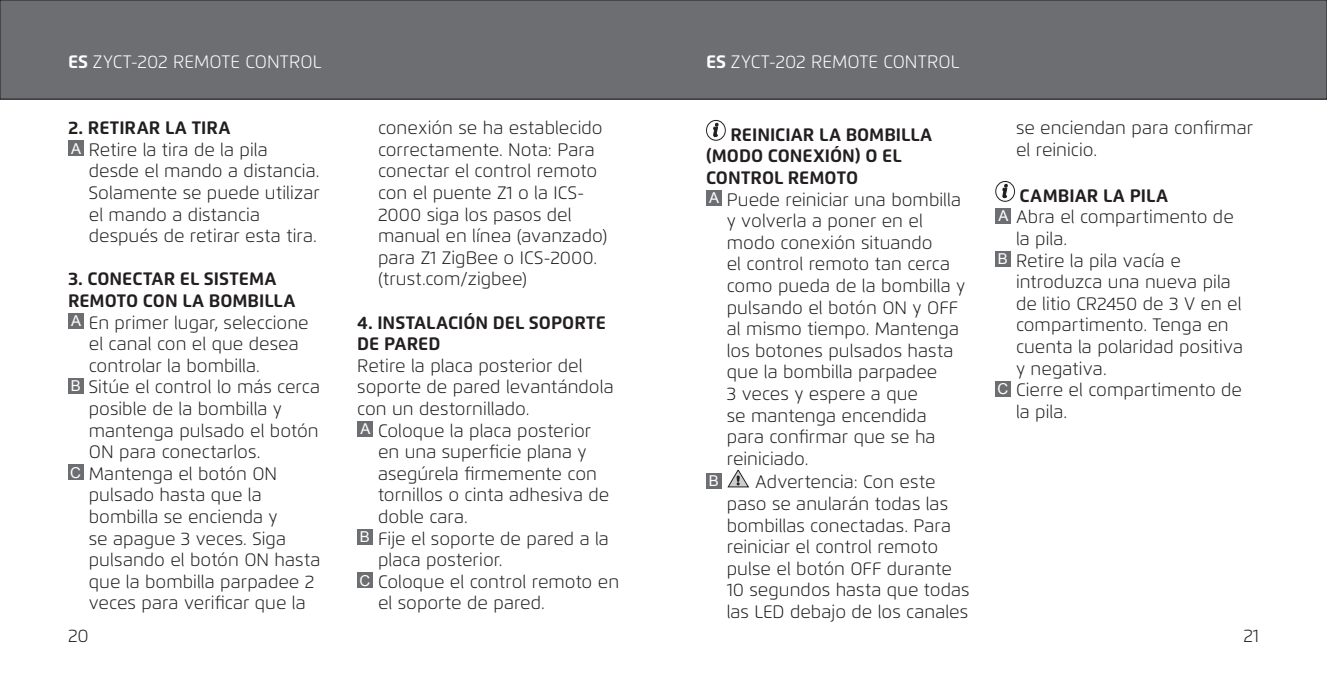
<style>
.page{position:relative;width:1327px;height:689px;background:#fff}
.page>*{position:absolute;margin:0;border:0;box-sizing:border-box;transform-origin:0 0}
.t1{font:300 18px/21.6px "Flexo";color:#231f20}
.t2{font:700 18px/21.6px "Flexo";color:#231f20}
.t3{font:300 18px "Flexo";color:#fff}
.t4{font:15px "Arial";color:#fff}
.s1{font-weight:700}
.s2{font-family:"Arial";font-weight:400;font-size:15px;color:#fff}
</style>
<div class="page">
<div style="left:0;top:0;width:1327px;height:99px;background:#6d6e71"></div>
<div style="left:0;top:0;width:1327px;height:99px;border:1px solid #231f20"></div>
<div style="left:68px;top:140px;width:15px;height:16px;background:#6d6e71"></div>
<div style="left:68px;top:313px;width:15px;height:16px;background:#6d6e71"></div>
<div style="left:68px;top:378px;width:15px;height:15px;background:#6d6e71"></div>
<div style="left:68px;top:464px;width:15px;height:16px;background:#6d6e71"></div>
<div style="left:357px;top:421px;width:16px;height:16px;background:#6d6e71"></div>
<div style="left:357px;top:529px;width:16px;height:16px;background:#6d6e71"></div>
<div style="left:357px;top:572px;width:16px;height:16px;background:#6d6e71"></div>
<div style="left:706px;top:120px;width:20px;height:21px;border:1px solid #231f20;border-radius:50%"></div>
<svg style="left:713px;top:123px;width:5px;height:15px"></svg>
<div style="left:706px;top:190px;width:15px;height:16px;background:#6d6e71"></div>
<div style="left:706px;top:473px;width:15px;height:15px;background:#6d6e71"></div>
<svg style="left:728px;top:469px;width:21px;height:18px"></svg>
<div style="left:995px;top:181px;width:20px;height:21px;border:1px solid #231f20;border-radius:50%"></div>
<svg style="left:1002px;top:184px;width:5px;height:18px"></svg>
<div style="left:995px;top:208px;width:15px;height:15px;background:#6d6e71"></div>
<div style="left:995px;top:251px;width:15px;height:16px;background:#6d6e71"></div>
<div style="left:995px;top:381px;width:15px;height:15px;background:#6d6e71"></div>
<p class="t3" style="left:68px;top:51px;width:255px"><span class="s1">ES</span> ZYCT-202 REMOTE CONTROL</p>
<p class="t3" style="left:706px;top:51px;width:255px"><span class="s1">ES</span> ZYCT-202 REMOTE CONTROL</p>
<p class="t2" style="left:68px;top:117px;width:164px">2. RETIRAR LA TIRA</p>
<p class="t1" style="left:71px;top:139px;width:198px"><span class="s2">A</span> Retire la tira de la pila</p>
<p class="t1" style="left:89px;top:160px;width:232px">desde el mando a distancia.</p>
<p class="t1" style="left:89px;top:182px;width:232px">Solamente se puede utilizar</p>
<p class="t1" style="left:89px;top:203px;width:173px">el mando a distancia</p>
<p class="t1" style="left:89px;top:225px;width:229px">después de retirar esta tira.</p>
<p class="t2" style="left:68px;top:268px;width:210px">3. CONECTAR EL SISTEMA</p>
<p class="t2" style="left:68px;top:290px;width:229px">REMOTO CON LA BOMBILLA</p>
<p class="t1" style="left:71px;top:311px;width:239px"><span class="s2">A</span> En primer lugar, seleccione</p>
<p class="t1" style="left:89px;top:333px;width:211px">el canal con el que desea</p>
<p class="t1" style="left:89px;top:355px;width:173px">controlar la bombilla.</p>
<p class="t1" style="left:71px;top:376px;width:251px"><span class="s2">B</span> Sitúe el control lo más cerca</p>
<p class="t1" style="left:89px;top:398px;width:195px">posible de la bombilla y</p>
<p class="t1" style="left:89px;top:419px;width:231px">mantenga pulsado el botón</p>
<p class="t1" style="left:89px;top:441px;width:173px">ON para conectarlos.</p>
<p class="t1" style="left:70px;top:463px;width:208px"><span class="s2">C</span> Mantenga el botón ON</p>
<p class="t1" style="left:89px;top:484px;width:174px">pulsado hasta que la</p>
<p class="t1" style="left:89px;top:506px;width:190px">bombilla se encienda y</p>
<p class="t1" style="left:89px;top:527px;width:199px">se apague 3 veces. Siga</p>
<p class="t1" style="left:89px;top:549px;width:233px">pulsando el botón ON hasta</p>
<p class="t1" style="left:89px;top:571px;width:227px">que la bombilla parpadee 2</p>
<p class="t1" style="left:89px;top:592px;width:218px">veces para verificar que la</p>
<p class="t1" style="left:378px;top:117px;width:231px">conexión se ha establecido correctamente. Nota: Para conectar el control remoto con el puente Z1 o la ICS-<br>2000 siga los pasos del manual en línea (avanzado) para Z1 ZigBee o ICS-2000. (trust.com/zigbee)</p>
<p class="t2" style="left:357px;top:311px;width:250px">4. INSTALACIÓN DEL SOPORTE<br>DE PARED</p>
<p class="t1" style="left:357px;top:355px;width:258px">Retire la placa posterior del soporte de pared levantándola con un destornillado.<br><span class="s2">A</span> Coloque la placa posterior</p>
<p class="t1" style="left:378px;top:441px;width:210px">en una superficie plana y</p>
<p class="t1" style="left:378px;top:463px;width:220px">asegúrela firmemente con</p>
<p class="t1" style="left:378px;top:484px;width:233px">tornillos o cinta adhesiva de</p>
<p class="t1" style="left:378px;top:506px;width:91px">doble cara.</p>
<p class="t1" style="left:360px;top:527px;width:251px"><span class="s2">B</span> Fije el soporte de pared a la</p>
<p class="t1" style="left:378px;top:549px;width:126px">placa posterior.</p>
<p class="t1" style="left:359px;top:571px;width:261px"><span class="s2">C</span> Coloque el control remoto en</p>
<p class="t1" style="left:378px;top:592px;width:168px">el soporte de pared.</p>
<p class="t2" style="left:730px;top:124px;width:203px">REINICIAR LA BOMBILLA</p>
<p class="t2" style="left:706px;top:145px;width:197px">(MODO CONEXIÓN) O EL</p>
<p class="t2" style="left:706px;top:167px;width:154px">CONTROL REMOTO</p>
<p class="t1" style="left:709px;top:188px;width:253px"><span class="s2">A</span> Puede reiniciar una bombilla</p>
<p class="t1" style="left:727px;top:210px;width:198px">y volverla a poner en el</p>
<p class="t1" style="left:727px;top:232px;width:207px">modo conexión situando</p>
<p class="t1" style="left:727px;top:253px;width:225px">el control remoto tan cerca</p>
<p class="t1" style="left:727px;top:275px;width:240px">como pueda de la bombilla y</p>
<p class="t1" style="left:727px;top:296px;width:233px">pulsando el botón ON y OFF</p>
<p class="t1" style="left:727px;top:318px;width:234px">al mismo tiempo. Mantenga</p>
<p class="t1" style="left:727px;top:340px;width:228px">los botones pulsados hasta</p>
<p class="t1" style="left:727px;top:361px;width:212px">que la bombilla parpadee</p>
<p class="t1" style="left:727px;top:383px;width:193px">3 veces y espere a que</p>
<p class="t1" style="left:727px;top:404px;width:201px">se mantenga encendida</p>
<p class="t1" style="left:727px;top:426px;width:210px">para confirmar que se ha</p>
<p class="t1" style="left:727px;top:448px;width:83px">reiniciado.</p>
<p class="t4" style="left:709px;top:475px;width:12px">B</p>
<p class="t1" style="left:727px;top:471px;width:244px;text-indent:28px">Advertencia: Con este paso se anularán todas las bombillas conectadas. Para reiniciar el control remoto pulse el botón OFF durante<br>10 segundos hasta que todas las LED debajo de los canales</p>
<p class="t1" style="left:1016px;top:117px;width:238px">se enciendan para confirmar el reinicio.</p>
<p class="t2" style="left:1019px;top:185px;width:150px">CAMBIAR LA PILA</p>
<p class="t1" style="left:998px;top:206px;width:237px"><span class="s2">A</span> Abra el compartimento de</p>
<p class="t1" style="left:1016px;top:228px;width:53px">la pila.</p>
<p class="t1" style="left:998px;top:250px;width:184px"><span class="s2">B</span> Retire la pila vacía e</p>
<p class="t1" style="left:1016px;top:271px;width:216px">introduzca una nueva pila</p>
<p class="t1" style="left:1016px;top:293px;width:227px">de litio CR2450 de 3 V en el</p>
<p class="t1" style="left:1016px;top:314px;width:214px">compartimento. Tenga en</p>
<p class="t1" style="left:1016px;top:336px;width:229px">cuenta la polaridad positiva</p>
<p class="t1" style="left:1016px;top:358px;width:92px">y negativa.</p>
<p class="t1" style="left:997px;top:379px;width:246px"><span class="s2">C</span> Cierre el compartimento de</p>
<p class="t1" style="left:1016px;top:401px;width:53px">la pila.</p>
<p class="t1" style="left:68px;top:625px;width:22px">20</p>
<p class="t1" style="left:1243px;top:625px;width:17px">21</p>
</div>
